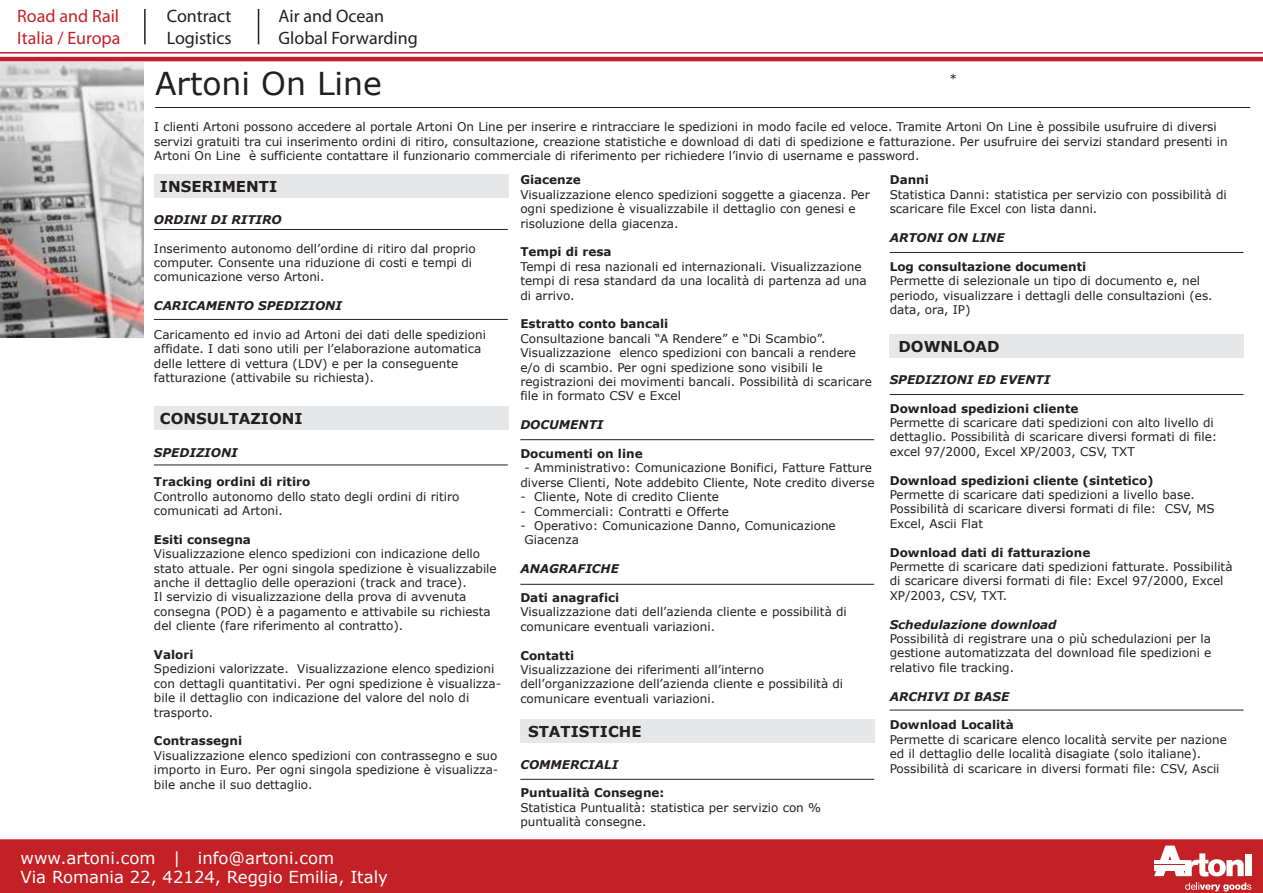
<style>
.page{position:relative;width:1263px;height:893px;background:#fff}
.page>*{position:absolute;margin:0;border:0;box-sizing:border-box;transform-origin:0 0}
.t1{font:31.5px "Verdana";color:#231f20}
.t2{font:18px/21.6px "Myriad Pro";color:#231f20}
.t3{font:18px/21.6px "Myriad Pro";color:#c42126}
.t4{font:16.5px/19.8px "Verdana";color:#fff}
.t5{font:700 15px "Verdana";color:#231f20}
.t6{font:12px/14.4px "Verdana";color:#231f20}
.t7{font:700 12px "Verdana";color:#231f20}
.t8{font:italic 700 12px "Verdana";color:#231f20}
</style>
<div class="page">
<hr style="left:0;top:52px;width:1263px;height:2px;background:#be1e2d">
<hr style="left:144px;top:9px;width:2px;height:35px;background:#231f20">
<hr style="left:258px;top:9px;width:1px;height:35px;background:#231f20">
<hr style="left:155px;top:107px;width:1095px;height:1px;background:#231f20">
<div style="left:0;top:840px;width:1263px;height:53px;background:#c42126"></div>
<div style="left:0;top:839px;width:1263px;height:54px;border:2px solid #c42126"></div>
<hr style="left:0;top:57px;width:1263px;height:4px;background:#be1e2d">
<svg style="left:1185px;top:883px;width:66px;height:8px"></svg>
<svg style="left:1154px;top:846px;width:97px;height:30px"></svg>
<div style="left:154px;top:174px;width:354px;height:23px;background:#e6e7e8"></div>
<div style="left:154px;top:406px;width:354px;height:23px;background:#e6e7e8"></div>
<div style="left:520px;top:719px;width:355px;height:23px;background:#e6e7e8"></div>
<div style="left:890px;top:334px;width:354px;height:23px;background:#e6e7e8"></div>
<hr style="left:154px;top:229px;width:354px;height:1px;background:#231f20">
<hr style="left:154px;top:319px;width:354px;height:1px;background:#231f20">
<hr style="left:154px;top:465px;width:354px;height:1px;background:#231f20">
<hr style="left:520px;top:439px;width:354px;height:1px;background:#231f20">
<hr style="left:520px;top:584px;width:354px;height:1px;background:#231f20">
<hr style="left:520px;top:779px;width:354px;height:1px;background:#231f20">
<hr style="left:890px;top:252px;width:353px;height:1px;background:#231f20">
<hr style="left:890px;top:394px;width:353px;height:1px;background:#231f20">
<hr style="left:890px;top:710px;width:353px;height:1px;background:#231f20">
<img style="left:0;top:62px;width:143px;height:275px">
<h2 class="t3" style="left:17px;top:5px;width:105px">Road and Rail<br>Italia / Europa</h2>
<h2 class="t2" style="left:167px;top:5px;width:66px">Contract<br>Logistics</h2>
<h2 class="t2" style="left:279px;top:5px;width:141px">Air and Ocean<br>Global Forwarding</h2>
<h1 class="t1" style="left:155px;top:61px;width:228px">Artoni On Line</h1>
<p class="t6" style="left:949px;top:71px;width:9px">*</p>
<p class="t6" style="left:154px;top:120px;width:1075px">I clienti Artoni possono accedere al portale Artoni On Line per inserire e rintracciare le spedizioni in modo facile ed veloce. Tramite Artoni On Line è possibile usufruire di diversi servizi gratuiti tra cui inserimento ordini di ritiro, consultazione, creazione statistiche e download di dati di spedizione e fatturazione. Per usufruire dei servizi standard presenti in<br>Artoni On Line è sufficiente contattare il funzionario commerciale di riferimento per richiedere l’invio di username e password.</p>
<p class="t5" style="left:160px;top:176px;width:119px">INSERIMENTI</p>
<p class="t8" style="left:154px;top:211px;width:129px">ORDINI DI RITIRO</p>
<p class="t6" style="left:154px;top:241px;width:323px">Inserimento autonomo dell’ordine di ritiro dal proprio computer. Consente una riduzione di costi e tempi di comunicazione verso Artoni.</p>
<p class="t8" style="left:154px;top:297px;width:189px">CARICAMENTO SPEDIZIONI</p>
<p class="t6" style="left:154px;top:327px;width:334px">Caricamento ed invio ad Artoni dei dati delle spedizioni affidate. I dati sono utili per l’elaborazione automatica delle lettere di vettura (LDV) e per la conseguente fatturazione (attivabile su richiesta).</p>
<p class="t5" style="left:160px;top:408px;width:144px">CONSULTAZIONI</p>
<p class="t8" style="left:154px;top:444px;width:85px">SPEDIZIONI</p>
<p class="t7" style="left:154px;top:473px;width:158px">Tracking ordini di ritiro</p>
<p class="t6" style="left:154px;top:489px;width:307px">Controllo autonomo dello stato degli ordini di ritiro comunicati ad Artoni.</p>
<p class="t7" style="left:154px;top:531px;width:98px">Esiti consegna</p>
<p class="t6" style="left:154px;top:546px;width:344px">Visualizzazione elenco spedizioni con indicazione dello stato attuale. Per ogni singola spedizione è visualizzabile anche il dettaglio delle operazioni (track and trace).<br>Il servizio di visualizzazione della prova di avvenuta consegna (POD) è a pagamento e attivabile su richiesta del cliente (fare riferimento al contratto).</p>
<p class="t7" style="left:154px;top:646px;width:41px">Valori</p>
<p class="t6" style="left:154px;top:662px;width:349px">Spedizioni valorizzate. Visualizzazione elenco spedizioni con dettagli quantitativi. Per ogni spedizione è visualizza&shy;bile il dettaglio con indicazione del valore del nolo di trasporto.</p>
<p class="t7" style="left:154px;top:732px;width:90px">Contrassegni</p>
<p class="t6" style="left:154px;top:748px;width:346px;text-align:justify">Visualizzazione elenco spedizioni con contrassegno e suo importo in Euro. Per ogni singola spedizione è visualizza&shy;bile anche il suo dettaglio.</p>
<h3 class="t4" style="left:20px;top:847px;width:369px">www.artoni.com | info@artoni.com<br>Via Romania 22, 42124, Reggio Emilia, Italy</h3>
<p class="t7" style="left:520px;top:172px;width:62px">Giacenze</p>
<p class="t6" style="left:520px;top:187px;width:351px">Visualizzazione elenco spedizioni soggette a giacenza. Per ogni spedizione è visualizzabile il dettaglio con genesi e risoluzione della giacenza.</p>
<p class="t7" style="left:520px;top:244px;width:93px">Tempi di resa</p>
<p class="t6" style="left:520px;top:259px;width:348px">Tempi di resa nazionali ed internazionali. Visualizzazione tempi di resa standard da una località di partenza ad una di arrivo.</p>
<p class="t7" style="left:520px;top:316px;width:149px">Estratto conto bancali</p>
<p class="t6" style="left:520px;top:331px;width:353px">Consultazione bancali “A Rendere” e “Di Scambio”.<br>Visualizzazione elenco spedizioni con bancali a rendere e/o di scambio. Per ogni spedizione sono visibili le registrazioni dei movimenti bancali. Possibilità di scaricare file in formato CSV e Excel</p>
<p class="t8" style="left:520px;top:416px;width:85px">DOCUMENTI</p>
<p class="t7" style="left:520px;top:445px;width:124px">Documenti on line</p>
<p class="t6" style="left:520px;top:461px;width:356px;text-align:center">- Amministrativo: Comunicazione Bonifici, Fatture Fatture diverse Clienti, Note addebito Cliente, Note credito diverse</p>
<p class="t6" style="left:520px;top:490px;width:200px">- Cliente, Note di credito Cliente</p>
<p class="t6" style="left:520px;top:504px;width:210px">- Commerciali: Contratti e Offerte</p>
<p class="t6" style="left:525px;top:518px;width:313px;text-indent:-4px">- Operativo: Comunicazione Danno, Comunicazione<br>Giacenza</p>
<p class="t8" style="left:520px;top:560px;width:100px">ANAGRAFICHE</p>
<p class="t7" style="left:520px;top:589px;width:100px">Dati anagrafici</p>
<p class="t6" style="left:520px;top:605px;width:328px">Visualizzazione dati dell’azienda cliente e possibilità di comunicare eventuali variazioni.</p>
<p class="t7" style="left:520px;top:647px;width:56px">Contatti</p>
<p class="t6" style="left:520px;top:662px;width:324px">Visualizzazione dei riferimenti all’interno dell’organizzazione dell’azienda cliente e possibilità di comunicare eventuali variazioni.</p>
<p class="t5" style="left:528px;top:721px;width:115px">STATISTICHE</p>
<p class="t8" style="left:520px;top:756px;width:99px">COMMERCIALI</p>
<p class="t7" style="left:520px;top:784px;width:145px">Puntualità Consegne:</p>
<p class="t6" style="left:520px;top:800px;width:302px">Statistica Puntualità: statistica per servizio con % puntualità consegne.</p>
<p class="t7" style="left:890px;top:172px;width:41px">Danni</p>
<p class="t6" style="left:890px;top:187px;width:339px">Statistica Danni: statistica per servizio con possibilità di scaricare file Excel con lista danni.</p>
<p class="t8" style="left:890px;top:229px;width:116px">ARTONI ON LINE</p>
<p class="t7" style="left:890px;top:258px;width:198px">Log consultazione documenti</p>
<p class="t6" style="left:890px;top:274px;width:324px">Permette di selezionale un tipo di documento e, nel periodo, visualizzare i dettagli delle consultazioni (es. data, ora, IP)</p>
<p class="t5" style="left:898px;top:336px;width:103px">DOWNLOAD</p>
<p class="t8" style="left:890px;top:371px;width:162px">SPEDIZIONI ED EVENTI</p>
<p class="t7" style="left:890px;top:400px;width:190px">Download spedizioni cliente</p>
<p class="t6" style="left:890px;top:415px;width:329px">Permette di scaricare dati spedizioni con alto livello di dettaglio. Possibilità di scaricare diversi formati di file: excel 97/2000, Excel XP/2003, CSV, TXT</p>
<p class="t7" style="left:890px;top:472px;width:266px">Download spedizioni cliente (sintetico)</p>
<p class="t6" style="left:890px;top:487px;width:326px">Permette di scaricare dati spedizioni a livello base.<br>Possibilità di scaricare diversi formati di file: CSV, MS<br>Excel, Ascii Flat</p>
<p class="t7" style="left:890px;top:544px;width:202px">Download dati di fatturazione</p>
<p class="t6" style="left:890px;top:559px;width:344px">Permette di scaricare dati spedizioni fatturate. Possibilità di scaricare diversi formati di file: Excel 97/2000, Excel<br>XP/2003, CSV, TXT.</p>
<p class="t8" style="left:890px;top:616px;width:168px">Schedulazione download</p>
<p class="t6" style="left:890px;top:631px;width:323px;text-align:justify">Possibilità di registrare una o più schedulazioni per la gestione automatizzata del download file spedizioni e relativo file tracking.</p>
<p class="t8" style="left:890px;top:688px;width:121px">ARCHIVI DI BASE</p>
<p class="t7" style="left:890px;top:716px;width:126px">Download Località</p>
<p class="t6" style="left:890px;top:732px;width:339px">Permette di scaricare elenco località servite per nazione ed il dettaglio delle località disagiate (solo italiane).<br>Possibilità di scaricare in diversi formati file: CSV, Ascii</p>
</div>
